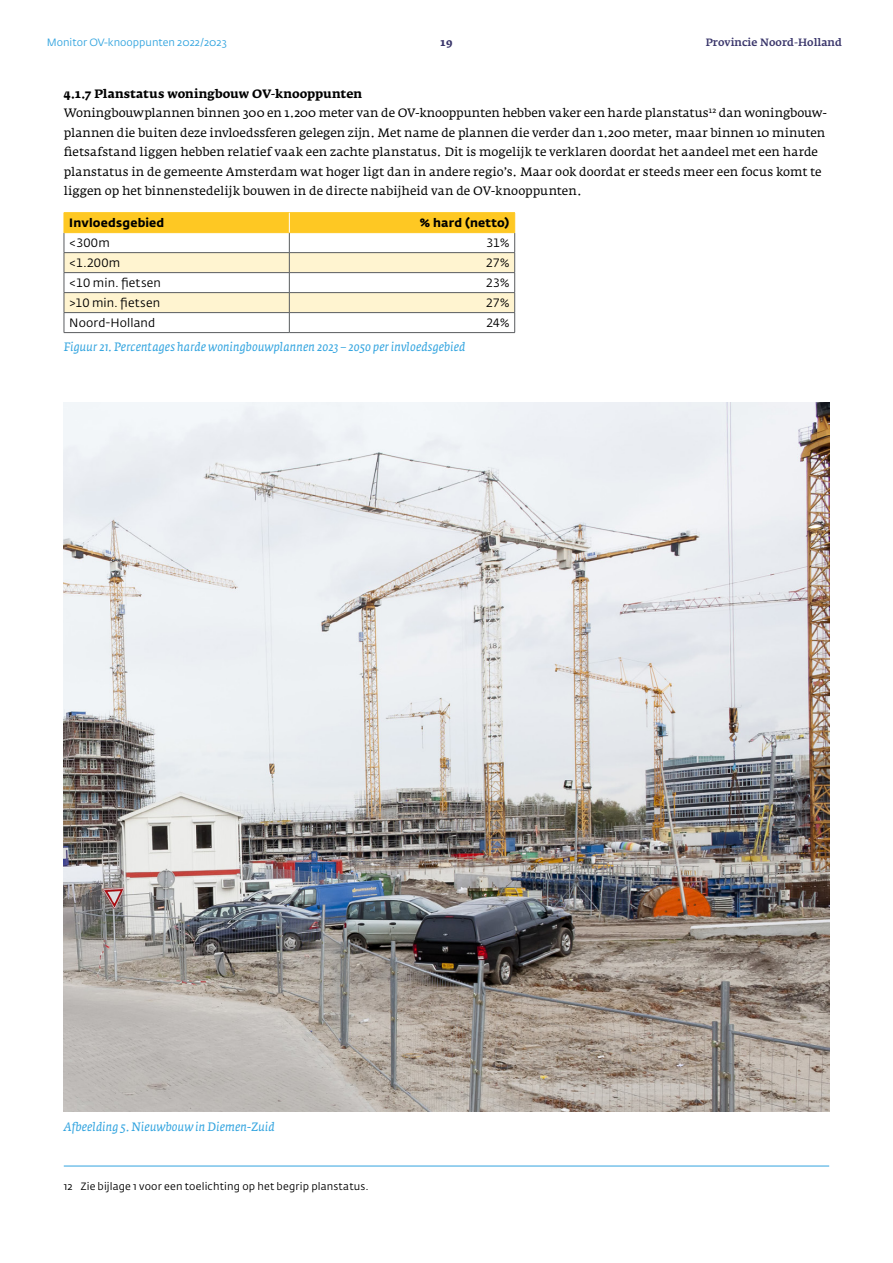
<style>
.page{position:relative;width:893px;height:1263px;background:#fff}
.page>*{position:absolute;margin:0;border:0;box-sizing:border-box;transform-origin:0 0}
.t1{font:12px/19.5px "Fedra Serif A Std";color:#000}
.t2{font:italic 12px "Fedra Serif A Std";letter-spacing:.015em;color:#32a4df}
.t3{font:12px "Fedra Sans Std";letter-spacing:.01em;color:#000}
.t4{font:700 12px "Fedra Sans Std";letter-spacing:.015em;color:#000}
.t5{font:10.5px "Fedra Sans Std";letter-spacing:.015em;color:#000}
.t6{font:10.5px "Fedra Sans Std";color:#32a4df}
.t7{font:500 10.5px "Fedra Serif A Std";color:#3a366b}
.t8{font:700 10.5px "Fedra Serif A Std";color:#3a366b}
.s1{font-weight:700}
</style>
<div class="page">
<hr style="left:64px;top:332px;width:225px;height:1px;background:#595c5f">
<hr style="left:289px;top:332px;width:226px;height:1px;background:#595c5f">
<hr style="left:64px;top:212px;width:225px;height:1px;background:#fec823">
<hr style="left:289px;top:212px;width:226px;height:1px;background:#fec823">
<svg style="left:64px;top:213px;width:451px;height:119px"></svg>
<hr style="left:64px;top:1166px;width:765px;height:1px;background:#32a4df">
<img style="left:64px;top:403px;width:765px;height:709px">
<p class="t6" style="left:47px;top:36px;width:182px">Monitor OV-knooppunten 2022/2023</p>
<p class="t8" style="left:440px;top:36px;width:14px">19</p>
<p class="t7" style="left:706px;top:36px;width:138px">Provincie Noord-Holland</p>
<p class="t1" style="left:64px;top:84px;width:764px"><span class="s1">4.1.7 Planstatus woningbouw OV-knooppunten<br></span>Woningbouwplannen binnen 300 en 1.200 meter van de OV-knooppunten hebben vaker een harde planstatus<sup>12</sup> dan woningbouw&shy;plannen die buiten deze invloedssferen gelegen zijn. Met name de plannen die verder dan 1.200 meter, maar binnen 10 minuten fietsafstand liggen hebben relatief vaak een zachte planstatus. Dit is mogelijk te verklaren doordat het aandeel met een harde planstatus in de gemeente Amsterdam wat hoger ligt dan in andere regio’s. Maar ook doordat er steeds meer een focus komt te liggen op het binnenstedelijk bouwen in de directe nabijheid van de OV-knooppunten.</p>
<p class="t4" style="left:69px;top:215px;width:97px">Invloedsgebied</p>
<p class="t4" style="left:420px;top:215px;width:91px">% hard (netto)</p>
<p class="t3" style="left:69px;top:236px;width:42px">&lt;300m</p>
<p class="t3" style="left:486px;top:236px;width:25px">31%</p>
<p class="t3" style="left:69px;top:256px;width:52px">&lt;1.200m</p>
<p class="t3" style="left:486px;top:256px;width:25px">27%</p>
<p class="t3" style="left:69px;top:276px;width:93px">&lt;10 min. fietsen</p>
<p class="t3" style="left:486px;top:276px;width:25px">23%</p>
<p class="t3" style="left:69px;top:296px;width:92px">&gt;10 min. fietsen</p>
<p class="t3" style="left:486px;top:296px;width:25px">27%</p>
<p class="t3" style="left:69px;top:316px;width:88px">Noord-Holland</p>
<p class="t3" style="left:486px;top:316px;width:25px">24%</p>
<p class="t2" style="left:64px;top:340px;width:403px">Figuur 21. Percentages harde woningbouwplannen 2023 – 2050 per invloedsgebied</p>
<p class="t2" style="left:64px;top:1120px;width:212px">Afbeelding 5. Nieuwbouw in Diemen-Zuid</p>
<p class="t5" style="left:64px;top:1179px;width:306px">12 Zie bijlage 1 voor een toelichting op het begrip planstatus.</p>
</div>
